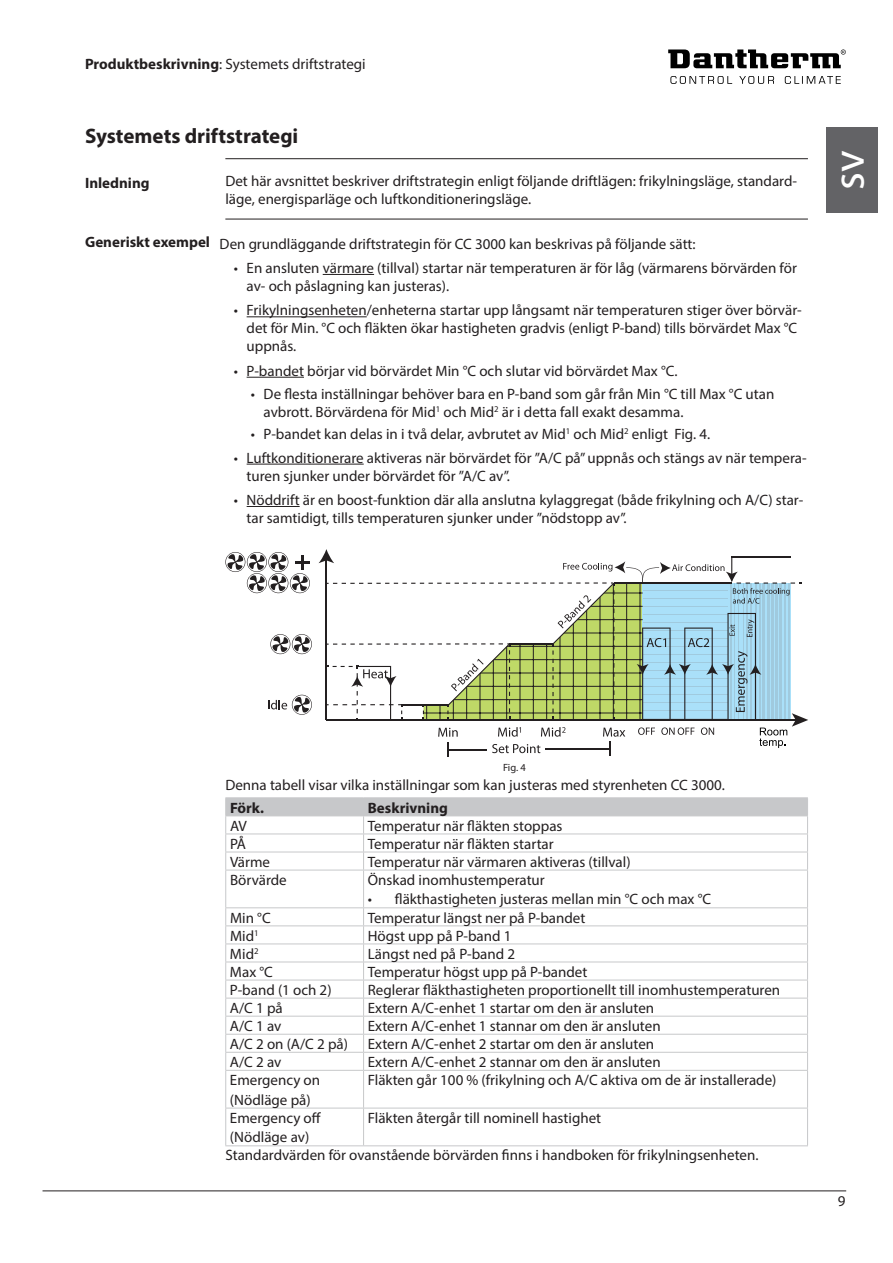
<style>
.page{position:relative;width:893px;height:1263px;background:#fff}
.page>*{position:absolute;margin:0;border:0;box-sizing:border-box;transform-origin:0 0}
.t1{font:45px "Myriad Pro";color:#fff}
.t2{font:700 21px "Myriad Pro";color:#231f20}
.t3{font:15px/18px "Myriad Pro";color:#231f20}
.t4{font:700 15px "Myriad Pro";color:#231f20}
.t5{font:10.5px "Myriad Pro";color:#231f20}
.s1{font-weight:700}
</style>
<div class="page">
<hr style="left:225px;top:158px;width:583px;height:1px;background:#231f20">
<hr style="left:225px;top:219px;width:583px;height:1px;background:#231f20">
<hr style="left:323px;top:274px;width:51px;height:1px;background:#231f20">
<hr style="left:247px;top:316px;width:120px;height:1px;background:#231f20">
<hr style="left:247px;top:377px;width:57px;height:1px;background:#231f20">
<hr style="left:247px;top:464px;width:117px;height:1px;background:#231f20">
<hr style="left:247px;top:506px;width:53px;height:1px;background:#231f20">
<svg style="left:270px;top:634px;width:42px;height:20px"></svg>
<svg style="left:268px;top:695px;width:44px;height:20px"></svg>
<svg style="left:225px;top:552px;width:85px;height:41px"></svg>
<hr style="left:301px;top:556px;width:3px;height:14px;background:#231f20">
<svg style="left:319px;top:549px;width:489px;height:208px"></svg>
<hr style="left:225px;top:797px;width:139px;height:1px;background:#c7c8ca">
<hr style="left:364px;top:797px;width:444px;height:1px;background:#c7c8ca">
<svg style="left:225px;top:798px;width:583px;height:72px"></svg>
<hr style="left:225px;top:870px;width:139px;height:1px;background:#c7c8ca">
<hr style="left:225px;top:870px;width:1px;height:37px;background:#c7c8ca">
<hr style="left:364px;top:870px;width:444px;height:1px;background:#c7c8ca">
<hr style="left:363px;top:870px;width:1px;height:37px;background:#c7c8ca">
<hr style="left:807px;top:870px;width:1px;height:37px;background:#c7c8ca">
<hr style="left:225px;top:907px;width:139px;height:1px;background:#c7c8ca">
<hr style="left:364px;top:907px;width:444px;height:1px;background:#c7c8ca">
<hr style="left:225px;top:925px;width:139px;height:1px;background:#c7c8ca">
<hr style="left:364px;top:925px;width:444px;height:1px;background:#c7c8ca">
<hr style="left:225px;top:943px;width:139px;height:1px;background:#c7c8ca">
<hr style="left:364px;top:943px;width:444px;height:1px;background:#c7c8ca">
<hr style="left:225px;top:961px;width:139px;height:1px;background:#c7c8ca">
<hr style="left:364px;top:961px;width:444px;height:1px;background:#c7c8ca">
<hr style="left:225px;top:980px;width:139px;height:1px;background:#c7c8ca">
<hr style="left:364px;top:980px;width:444px;height:1px;background:#c7c8ca">
<hr style="left:225px;top:998px;width:139px;height:1px;background:#c7c8ca">
<hr style="left:364px;top:998px;width:444px;height:1px;background:#c7c8ca">
<hr style="left:225px;top:1016px;width:139px;height:1px;background:#c7c8ca">
<hr style="left:364px;top:1016px;width:444px;height:1px;background:#c7c8ca">
<hr style="left:225px;top:1034px;width:139px;height:1px;background:#c7c8ca">
<hr style="left:364px;top:1034px;width:444px;height:1px;background:#c7c8ca">
<hr style="left:225px;top:1052px;width:139px;height:1px;background:#c7c8ca">
<svg style="left:225px;top:908px;width:1px;height:162px"></svg>
<hr style="left:364px;top:1052px;width:444px;height:1px;background:#c7c8ca">
<svg style="left:363px;top:908px;width:1px;height:162px"></svg>
<svg style="left:807px;top:908px;width:1px;height:162px"></svg>
<hr style="left:225px;top:1070px;width:139px;height:1px;background:#c7c8ca">
<hr style="left:225px;top:1071px;width:1px;height:37px;background:#c7c8ca">
<hr style="left:364px;top:1070px;width:444px;height:1px;background:#c7c8ca">
<hr style="left:363px;top:1071px;width:1px;height:37px;background:#c7c8ca">
<hr style="left:807px;top:1071px;width:1px;height:37px;background:#c7c8ca">
<hr style="left:225px;top:1108px;width:139px;height:1px;background:#c7c8ca">
<hr style="left:225px;top:1108px;width:1px;height:37px;background:#c7c8ca">
<hr style="left:364px;top:1108px;width:444px;height:1px;background:#c7c8ca">
<hr style="left:363px;top:1108px;width:1px;height:37px;background:#c7c8ca">
<hr style="left:807px;top:1108px;width:1px;height:37px;background:#c7c8ca">
<hr style="left:225px;top:1145px;width:139px;height:1px;background:#c7c8ca">
<hr style="left:364px;top:1145px;width:444px;height:1px;background:#c7c8ca">
<hr style="left:43px;top:1190px;width:803px;height:1px;background:#231f20">
<svg style="left:670px;top:76px;width:171px;height:8px"></svg>
<svg style="left:668px;top:49px;width:178px;height:19px"></svg>
<div style="left:826px;top:128px;width:51px;height:85px;background:#636366"></div>
<p class="t3" style="left:85px;top:54px;width:282px"><span class="s1">Produktbeskrivning</span>: Systemets driftstrategi</p>
<h2 class="t2" style="left:85px;top:123px;width:215px">Systemets driftstrategi</h2>
<p class="t3" style="left:225px;top:171px;width:573px">Det här avsnittet beskriver driftstrategin enligt följande driftlägen: frikylningsläge, standard&shy;läge, energisparläge och luftkonditioneringsläge.</p>
<p class="t3" style="left:220px;top:234px;width:478px">Den grundläggande driftstrategin för CC 3000 kan beskrivas på följande sätt:</p>
<p class="t3" style="left:247px;top:259px;width:552px;text-indent:-13px">• En ansluten värmare (tillval) startar när temperaturen är för låg (värmarens börvärden för av- och påslagning kan justeras).</p>
<p class="t3" style="left:247px;top:301px;width:557px;text-indent:-13px">• Frikylningsenheten/enheterna startar upp långsamt när temperaturen stiger över börvär&shy;det för Min. °C och fläkten ökar hastigheten gradvis (enligt P-band) tills börvärdet Max °C uppnås.</p>
<p class="t3" style="left:234px;top:361px;width:445px">• P-bandet börjar vid börvärdet Min °C och slutar vid börvärdet Max °C.</p>
<p class="t3" style="left:264px;top:385px;width:512px;text-indent:-13px">• De flesta inställningar behöver bara en P-band som går från Min °C till Max °C utan avbrott. Börvärdena för Mid<sup>1</sup> och Mid<sup>2</sup> är i detta fall exakt desamma.</p>
<p class="t3" style="left:251px;top:425px;width:461px">• P-bandet kan delas in i två delar, avbrutet av Mid<sup>1</sup> och Mid<sup>2</sup> enligt Fig. 4.</p>
<p class="t3" style="left:247px;top:448px;width:562px;text-indent:-13px">• Luftkonditionerare aktiveras när börvärdet för ”A/C på” uppnås och stängs av när tempera&shy;turen sjunker under börvärdet för ”A/C av”.</p>
<p class="t3" style="left:247px;top:491px;width:558px;text-indent:-13px">• Nöddrift är en boost-funktion där alla anslutna kylaggregat (både frikylning och A/C) star&shy;tar samtidigt, tills temperaturen sjunker under ”nödstopp av”.</p>
<p class="t4" style="left:85px;top:174px;width:66px">Inledning</p>
<p class="t4" style="left:85px;top:233px;width:127px">Generiskt exempel</p>
<h1 class="t1" style="left:821px;top:190px;width:41px;rotate:-90deg">sv</h1>
<p class="t5" style="left:503px;top:761px;width:24px">Fig. 4</p>
<p class="t3" style="left:225px;top:776px;width:501px">Denna tabell visar vilka inställningar som kan justeras med styrenheten CC 3000.</p>
<p class="t4" style="left:230px;top:798px;width:34px">Förk.</p>
<p class="t4" style="left:368px;top:798px;width:82px">Beskrivning</p>
<p class="t3" style="left:230px;top:816px;width:18px">AV</p>
<p class="t3" style="left:368px;top:816px;width:196px">Temperatur när fläkten stoppas</p>
<p class="t3" style="left:230px;top:834px;width:17px">PÅ</p>
<p class="t3" style="left:368px;top:834px;width:187px">Temperatur när fläkten startar</p>
<p class="t3" style="left:230px;top:852px;width:42px">Värme</p>
<p class="t3" style="left:368px;top:852px;width:264px">Temperatur när värmaren aktiveras (tillval)</p>
<p class="t3" style="left:230px;top:870px;width:58px">Börvärde</p>
<p class="t3" style="left:368px;top:870px;width:178px">Önskad inomhustemperatur</p>
<p class="t3" style="left:368px;top:890px;width:345px">• fläkthastigheten justeras mellan min °C och max °C</p>
<p class="t3" style="left:230px;top:908px;width:42px">Min °C</p>
<p class="t3" style="left:368px;top:908px;width:219px">Temperatur längst ner på P-bandet</p>
<p class="t3" style="left:230px;top:926px;width:30px">Mid<sup>1</sup></p>
<p class="t3" style="left:368px;top:926px;width:145px">Högst upp på P-band 1</p>
<p class="t3" style="left:230px;top:944px;width:30px">Mid<sup>2</sup></p>
<p class="t3" style="left:368px;top:944px;width:149px">Längst ned på P-band 2</p>
<p class="t3" style="left:230px;top:962px;width:44px">Max °C</p>
<p class="t3" style="left:368px;top:962px;width:221px">Temperatur högst upp på P-bandet</p>
<p class="t3" style="left:230px;top:980px;width:103px">P-band (1 och 2)</p>
<p class="t3" style="left:368px;top:980px;width:414px">Reglerar fläkthastigheten proportionellt till inomhustemperaturen</p>
<p class="t3" style="left:230px;top:998px;width:54px">A/C 1 på</p>
<p class="t3" style="left:368px;top:998px;width:288px">Extern A/C-enhet 1 startar om den är ansluten</p>
<p class="t3" style="left:230px;top:1016px;width:53px">A/C 1 av</p>
<p class="t3" style="left:368px;top:1016px;width:294px">Extern A/C-enhet 1 stannar om den är ansluten</p>
<p class="t3" style="left:230px;top:1035px;width:120px">A/C 2 on (A/C 2 på)</p>
<p class="t3" style="left:368px;top:1035px;width:288px">Extern A/C-enhet 2 startar om den är ansluten</p>
<p class="t3" style="left:230px;top:1053px;width:53px">A/C 2 av</p>
<p class="t3" style="left:368px;top:1053px;width:294px">Extern A/C-enhet 2 stannar om den är ansluten</p>
<p class="t3" style="left:230px;top:1070px;width:92px;line-height:19.6px">Emergency on (Nödläge på)</p>
<p class="t3" style="left:368px;top:1071px;width:410px">Fläkten går 100 % (frikylning och A/C aktiva om de är installerade)</p>
<p class="t3" style="left:230px;top:1108px;width:93px;line-height:19.6px">Emergency off (Nödläge av)</p>
<p class="t3" style="left:368px;top:1108px;width:235px">Fläkten återgår till nominell hastighet</p>
<p class="t3" style="left:225px;top:1145px;width:535px">Standardvärden för ovanstående börvärden finns i handboken för frikylningsenheten.</p>
<p class="t3" style="left:838px;top:1192px;width:9px">9</p>
</div>
